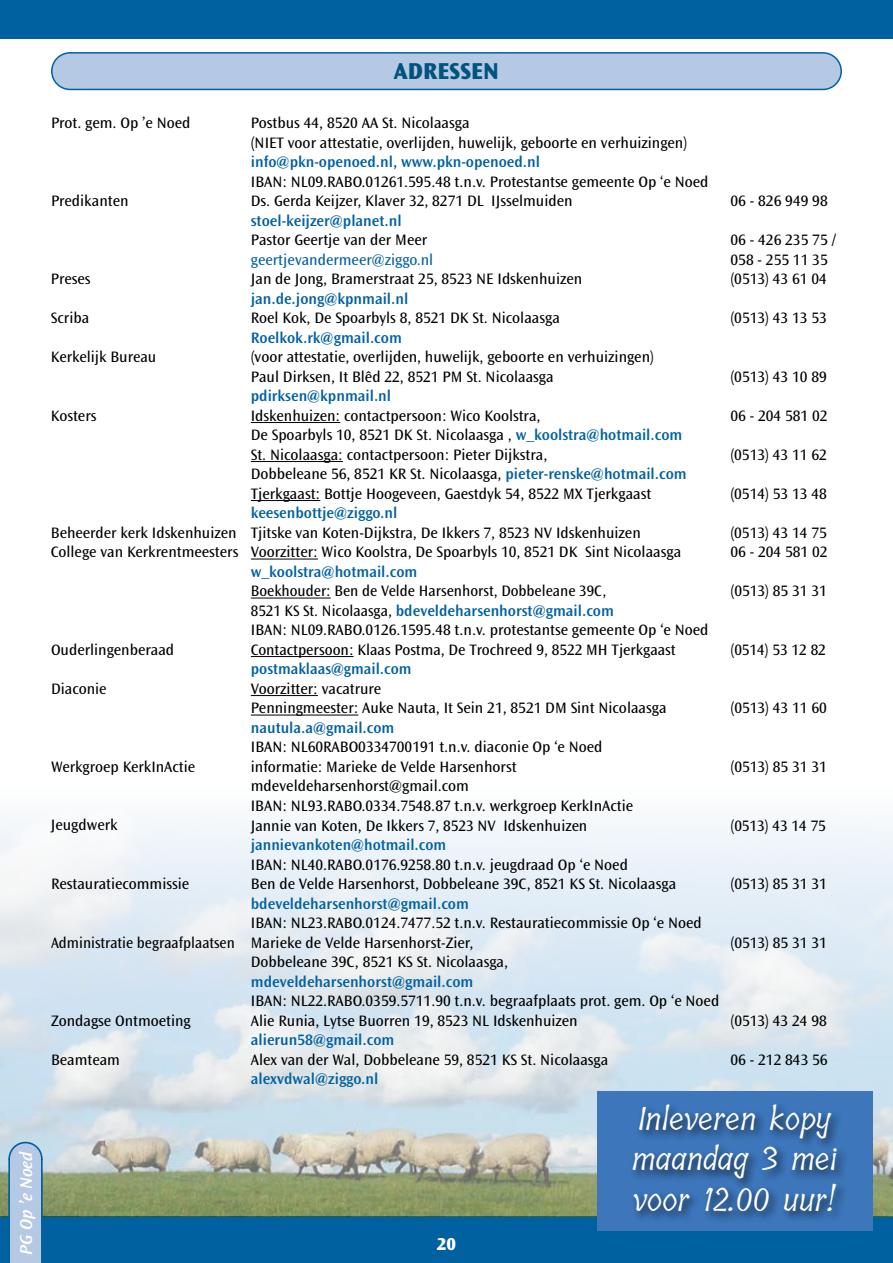
<style>
.page{position:relative;width:893px;height:1263px;background:#fff}
.page>*{position:absolute;margin:0;border:0;box-sizing:border-box;transform-origin:0 0}
.t1{font:31.5px/40.5px "Tillana";color:#fff}
.t2{font:800 24px "Ocean Sans Std";color:#00537e}
.t3{font:italic 600 18px "Ocean Sans Std";color:#fff}
.t4{font:800 18px "Ocean Sans Std";color:#fff}
.t5{font:15.75px/19.5px "Ocean Sans Std";color:#000}
.t6{font:600 15.75px "Ocean Sans Std";color:#0061a1}
.t7{font:15.75px "Ocean Sans Std";color:#0061a1}
.s1{font-weight:600;color:#0061a1}
</style>
<div class="page">
<div style="left:0;top:1217px;width:893px;height:46px;background:#0061a1"></div>
<div style="left:0;top:0;width:893px;height:38px;background:#0061a1"></div>
<img style="left:0;top:822px;width:893px;height:395px">
<div style="left:52px;top:53px;width:789px;height:36px;background:#b5c8e4;border-radius:18px"></div>
<div style="left:51px;top:52px;width:791px;height:38px;border:2px solid #0061a1;border-radius:18px"></div>
<svg style="left:8px;top:1141px;width:35px;height:122px;background:#a1bddb"></svg>
<hr style="left:251px;top:422px;width:89px;height:1px;background:#000">
<hr style="left:251px;top:461px;width:92px;height:1px;background:#000">
<hr style="left:251px;top:500px;width:69px;height:1px;background:#000">
<hr style="left:251px;top:559px;width:67px;height:1px;background:#000">
<hr style="left:251px;top:598px;width:80px;height:1px;background:#000">
<hr style="left:251px;top:656px;width:103px;height:1px;background:#000">
<hr style="left:251px;top:695px;width:67px;height:1px;background:#000">
<hr style="left:251px;top:715px;width:107px;height:1px;background:#000">
<div style="left:597px;top:1091px;width:276px;height:139px;background:#3d76bb"></div>
<div style="left:629px;top:1101px;width:220px;height:122px;background:#000;opacity:.75"></div>
<p class="t3" style="left:16px;top:1254px;width:105px;rotate:-90deg">PG Op ’e Noed</p>
<h2 class="t2" style="left:394px;top:58px;width:107px">ADRESSEN</h2>
<p class="t5" style="left:51px;top:114px;width:141px">Prot. gem. Op ’e Noed</p>
<p class="t5" style="left:251px;top:114px;width:438px">Postbus 44, 8520 AA St. Nicolaasga<br>(NIET voor attestatie, overlijden, huwelijk, geboorte en verhuizingen)</p>
<p class="t6" style="left:251px;top:153px;width:291px">info@pkn-openoed.nl, www.pkn-openoed.nl</p>
<p class="t5" style="left:251px;top:172px;width:459px">IBAN: NL09.RABO.01261.595.48 t.n.v. Protestantse gemeente Op ‘e Noed</p>
<p class="t5" style="left:51px;top:192px;width:79px">Predikanten</p>
<p class="t5" style="left:251px;top:192px;width:323px">Ds. Gerda Keijzer, Klaver 32, 8271 DL IJsselmuiden</p>
<p class="t5" style="left:731px;top:192px;width:99px">06 - 826 949 98</p>
<p class="t6" style="left:251px;top:212px;width:152px">stoel-keijzer@planet.nl</p>
<p class="t5" style="left:251px;top:231px;width:178px">Pastor Geertje van der Meer</p>
<p class="t5" style="left:730px;top:231px;width:107px">06 - 426 235 75 /</p>
<p class="t7" style="left:251px;top:251px;width:184px">geertjevandermeer@ziggo.nl</p>
<p class="t5" style="left:730px;top:250px;width:99px">058 - 255 11 35</p>
<p class="t5" style="left:51px;top:270px;width:41px">Preses</p>
<p class="t5" style="left:251px;top:270px;width:333px">Jan de Jong, Bramerstraat 25, 8523 NE Idskenhuizen</p>
<p class="t5" style="left:730px;top:270px;width:98px">(0513) 43 61 04</p>
<p class="t6" style="left:251px;top:290px;width:159px">jan.de.jong@kpnmail.nl</p>
<p class="t5" style="left:51px;top:309px;width:40px">Scriba</p>
<p class="t5" style="left:251px;top:309px;width:311px">Roel Kok, De Spoarbyls 8, 8521 DK St. Nicolaasga</p>
<p class="t5" style="left:730px;top:309px;width:98px">(0513) 43 13 53</p>
<p class="t6" style="left:251px;top:329px;width:153px">Roelkok.rk@gmail.com</p>
<p class="t5" style="left:51px;top:348px;width:107px">Kerkelijk Bureau</p>
<p class="t5" style="left:251px;top:348px;width:405px">(voor attestatie, overlijden, huwelijk, geboorte en verhuizingen)<br>Paul Dirksen, It Blêd 22, 8521 PM St. Nicolaasga</p>
<p class="t5" style="left:730px;top:367px;width:98px">(0513) 43 10 89</p>
<p class="t6" style="left:251px;top:387px;width:142px">pdirksen@kpnmail.nl</p>
<p class="t5" style="left:51px;top:406px;width:47px">Kosters</p>
<p class="t5" style="left:251px;top:406px;width:291px">Idskenhuizen: contactpersoon: Wico Koolstra,</p>
<p class="t5" style="left:730px;top:406px;width:99px">06 - 204 581 02</p>
<p class="t5" style="left:251px;top:426px;width:433px">De Spoarbyls 10, 8521 DK St. Nicolaasga , <span class="s1">w_koolstra@hotmail.com<br></span>St. Nicolaasga: contactpersoon: Pieter Dijkstra,</p>
<p class="t5" style="left:730px;top:445px;width:98px">(0513) 43 11 62</p>
<p class="t5" style="left:251px;top:465px;width:437px">Dobbeleane 56, 8521 KR St. Nicolaasga, <span class="s1">pieter-renske@hotmail.com<br></span>Tjerkgaast: Bottje Hoogeveen, Gaestdyk 54, 8522 MX Tjerkgaast</p>
<p class="t5" style="left:730px;top:484px;width:98px">(0514) 53 13 48</p>
<p class="t6" style="left:251px;top:504px;width:148px">keesenbottje@ziggo.nl</p>
<p class="t5" style="left:51px;top:523px;width:591px">Beheerder kerk Idskenhuizen Tjitske van Koten-Dijkstra, De Ikkers 7, 8523 NV Idskenhuizen</p>
<p class="t5" style="left:730px;top:523px;width:98px">(0513) 43 14 75</p>
<p class="t5" style="left:51px;top:543px;width:632px">College van Kerkrentmeesters Voorzitter: Wico Koolstra, De Spoarbyls 10, 8521 DK Sint Nicolaasga</p>
<p class="t5" style="left:730px;top:543px;width:99px">06 - 204 581 02</p>
<p class="t6" style="left:251px;top:563px;width:168px">w_koolstra@hotmail.com</p>
<p class="t5" style="left:251px;top:582px;width:357px">Boekhouder: Ben de Velde Harsenhorst, Dobbeleane 39C,</p>
<p class="t5" style="left:731px;top:582px;width:98px">(0513) 85 31 31</p>
<p class="t5" style="left:251px;top:601px;width:459px">8521 KS St. Nicolaasga, <span class="s1">bdeveldeharsenhorst@gmail.com<br></span>IBAN: NL09.RABO.0126.1595.48 t.n.v. protestantse gemeente Op ‘e Noed</p>
<p class="t5" style="left:51px;top:640px;width:125px">Ouderlingenberaad</p>
<p class="t5" style="left:251px;top:640px;width:426px">Contactpersoon: Klaas Postma, De Trochreed 9, 8522 MH Tjerkgaast</p>
<p class="t5" style="left:731px;top:640px;width:97px">(0514) 53 12 82</p>
<p class="t6" style="left:251px;top:660px;width:162px">postmaklaas@gmail.com</p>
<p class="t5" style="left:51px;top:679px;width:57px">Diaconie</p>
<p class="t5" style="left:251px;top:679px;width:417px">Voorzitter: vacatrure<br>Penningmeester: Auke Nauta, It Sein 21, 8521 DM Sint Nicolaasga</p>
<p class="t5" style="left:731px;top:699px;width:98px">(0513) 43 11 60</p>
<p class="t6" style="left:251px;top:719px;width:145px">nautula.a@gmail.com</p>
<p class="t5" style="left:251px;top:738px;width:353px">IBAN: NL60RABO0334700191 t.n.v. diaconie Op ‘e Noed</p>
<p class="t5" style="left:51px;top:757px;width:146px">Werkgroep KerkInActie</p>
<p class="t5" style="left:251px;top:757px;width:267px">informatie: Marieke de Velde Harsenhorst</p>
<p class="t5" style="left:730px;top:757px;width:98px">(0513) 85 31 31</p>
<p class="t5" style="left:251px;top:777px;width:384px">mdeveldeharsenhorst@gmail.com<br>IBAN: NL93.RABO.0334.7548.87 t.n.v. werkgroep KerkInActie</p>
<p class="t5" style="left:51px;top:816px;width:68px">Jeugdwerk</p>
<p class="t5" style="left:251px;top:816px;width:338px">Jannie van Koten, De Ikkers 7, 8523 NV Idskenhuizen</p>
<p class="t5" style="left:731px;top:816px;width:97px">(0513) 43 14 75</p>
<p class="t6" style="left:251px;top:836px;width:197px">jannievankoten@hotmail.com</p>
<p class="t5" style="left:251px;top:855px;width:379px">IBAN: NL40.RABO.0176.9258.80 t.n.v. jeugdraad Op ‘e Noed</p>
<p class="t5" style="left:51px;top:874px;width:140px">Restauratiecommissie</p>
<p class="t5" style="left:251px;top:874px;width:427px">Ben de Velde Harsenhorst, Dobbeleane 39C, 8521 KS St. Nicolaasga</p>
<p class="t5" style="left:731px;top:874px;width:98px">(0513) 85 31 31</p>
<p class="t6" style="left:251px;top:894px;width:220px">bdeveldeharsenhorst@gmail.com</p>
<p class="t5" style="left:51px;top:913px;width:652px;text-indent:200px">IBAN: NL23.RABO.0124.7477.52 t.n.v. Restauratiecommissie Op ‘e Noed<br>Administratie begraafplaatsen Marieke de Velde Harsenhorst-Zier,</p>
<p class="t5" style="left:731px;top:933px;width:98px">(0513) 85 31 31</p>
<p class="t5" style="left:251px;top:952px;width:259px">Dobbeleane 39C, 8521 KS St. Nicolaasga,</p>
<p class="t6" style="left:251px;top:972px;width:224px">mdeveldeharsenhorst@gmail.com</p>
<p class="t5" style="left:251px;top:991px;width:470px">IBAN: NL22.RABO.0359.5711.90 t.n.v. begraafplaats prot. gem. Op ‘e Noed</p>
<p class="t5" style="left:51px;top:1011px;width:141px">Zondagse Ontmoeting</p>
<p class="t5" style="left:251px;top:1011px;width:328px">Alie Runia, Lytse Buorren 19, 8523 NL Idskenhuizen</p>
<p class="t5" style="left:731px;top:1011px;width:98px">(0513) 43 24 98</p>
<p class="t6" style="left:251px;top:1031px;width:145px">alierun58@gmail.com</p>
<p class="t5" style="left:51px;top:1050px;width:70px">Beamteam</p>
<p class="t5" style="left:251px;top:1050px;width:359px">Alex van der Wal, Dobbeleane 59, 8521 KS St. Nicolaasga</p>
<p class="t5" style="left:730px;top:1050px;width:99px">06 - 212 843 56</p>
<p class="t6" style="left:251px;top:1070px;width:129px">alexvdwal@ziggo.nl</p>
<h1 class="t1" style="left:632px;top:1098px;width:206px">Inleveren kopy maandag 3 mei voor 12.00 uur!</h1>
<p class="t4" style="left:437px;top:1234px;width:21px">20</p>
</div>
